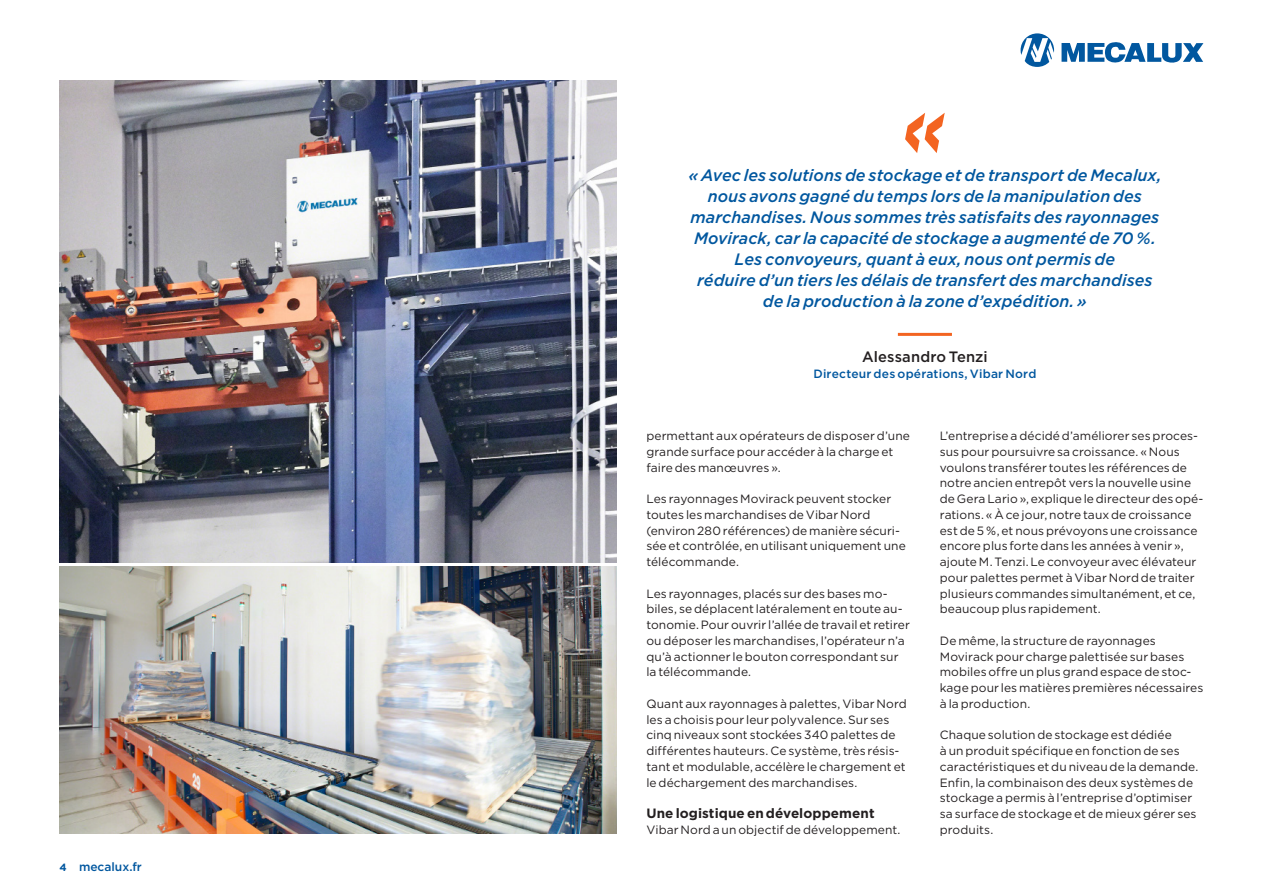
<style>
.page{position:relative;width:1263px;height:893px;background:#fff}
.page>*{position:absolute;margin:0;border:0;box-sizing:border-box;transform-origin:0 0}
.t1{font:italic 500 16.5px/21px "Gotham";letter-spacing:.005em;color:#01579f;text-align:center}
.t2{font:500 15px "Gotham";letter-spacing:.01em;color:#231f20}
.t3{font:700 13.5px "Gotham";letter-spacing:.005em;color:#231f20}
.t4{font:12px/15.8px "Gotham";letter-spacing:.005em;color:#231f20}
.t5{font:500 12px "Gotham";letter-spacing:.015em;color:#01579f}
.s1{font-weight:700;font-size:10.5px}
</style>
<div class="page">
<svg style="left:1020px;top:33px;width:34px;height:34px"></svg>
<svg style="left:1061px;top:42px;width:142px;height:21px"></svg>
<hr style="left:898px;top:333px;width:54px;height:3px;background:#f36421">
<img style="left:60px;top:81px;width:557px;height:481px">
<img style="left:60px;top:566px;width:557px;height:268px">
<svg style="left:905px;top:113px;width:40px;height:40px"></svg>
<p class="t5" style="left:60px;top:859px;width:84px"><span class="s1">4</span> mecalux.fr</p>
<p class="t1" style="left:688px;top:164px;width:475px">« Avec les solutions de stockage et de transport de Mecalux, nous avons gagné du temps lors de la manipulation des marchandises. Nous sommes très satisfaits des rayonnages Movirack, car la capacité de stockage a augmenté de 70 %.<br>Les convoyeurs, quant à eux, nous ont permis de<br>réduire d’un tiers les délais de transfert des marchandises de la production à la zone d’expédition. »</p>
<p class="t2" style="left:862px;top:347px;width:127px">Alessandro Tenzi</p>
<p class="t5" style="left:813px;top:366px;width:225px">Directeur des opérations, Vibar Nord</p>
<p class="t4" style="left:646px;top:428px;width:265px">permettant aux opérateurs de disposer d’une grande surface pour accéder à la charge et faire des manœuvres ».</p>
<p class="t4" style="left:646px;top:491px;width:261px">Les rayonnages Movirack peuvent stocker toutes les marchandises de Vibar Nord (environ 280 références) de manière sécuri&shy;sée et contrôlée, en utilisant uniquement une télécommande.</p>
<p class="t4" style="left:646px;top:585px;width:265px">Les rayonnages, placés sur des bases mo&shy;biles, se déplacent latéralement en toute au&shy;tonomie. Pour ouvrir l’allée de travail et retirer ou déposer les marchandises, l’opérateur n’a qu’à actionner le bouton correspondant sur la télécommande.</p>
<p class="t4" style="left:646px;top:695px;width:262px">Quant aux rayonnages à palettes, Vibar Nord les a choisis pour leur polyvalence. Sur ses cinq niveaux sont stockées 340 palettes de différentes hauteurs. Ce système, très résis&shy;tant et modulable, accélère le chargement et le déchargement des marchandises.</p>
<p class="t3" style="left:646px;top:804px;width:230px">Une logistique en développement</p>
<p class="t4" style="left:646px;top:821px;width:256px">Vibar Nord a un objectif de développement.</p>
<p class="t4" style="left:940px;top:428px;width:265px">L’entreprise a décidé d’améliorer ses proces&shy;sus pour poursuivre sa croissance. « Nous voulons transférer toutes les références de notre ancien entrepôt vers la nouvelle usine de Gera Lario », explique le directeur des opé&shy;rations. « À ce jour, notre taux de croissance est de 5 %, et nous prévoyons une croissance encore plus forte dans les années à venir », ajoute M. Tenzi. Le convoyeur avec élévateur pour palettes permet à Vibar Nord de traiter plusieurs commandes simultanément, et ce, beaucoup plus rapidement.</p>
<p class="t4" style="left:940px;top:632px;width:265px">De même, la structure de rayonnages Movirack pour charge palettisée sur bases mobiles offre un plus grand espace de stoc&shy;kage pour les matières premières nécessaires à la production.</p>
<p class="t4" style="left:940px;top:727px;width:260px">Chaque solution de stockage est dédiée<br>à un produit spécifique en fonction de ses caractéristiques et du niveau de la demande.<br>Enfin, la combinaison des deux systèmes de stockage a permis à l’entreprise d’optimiser sa surface de stockage et de mieux gérer ses produits.</p>
</div>
